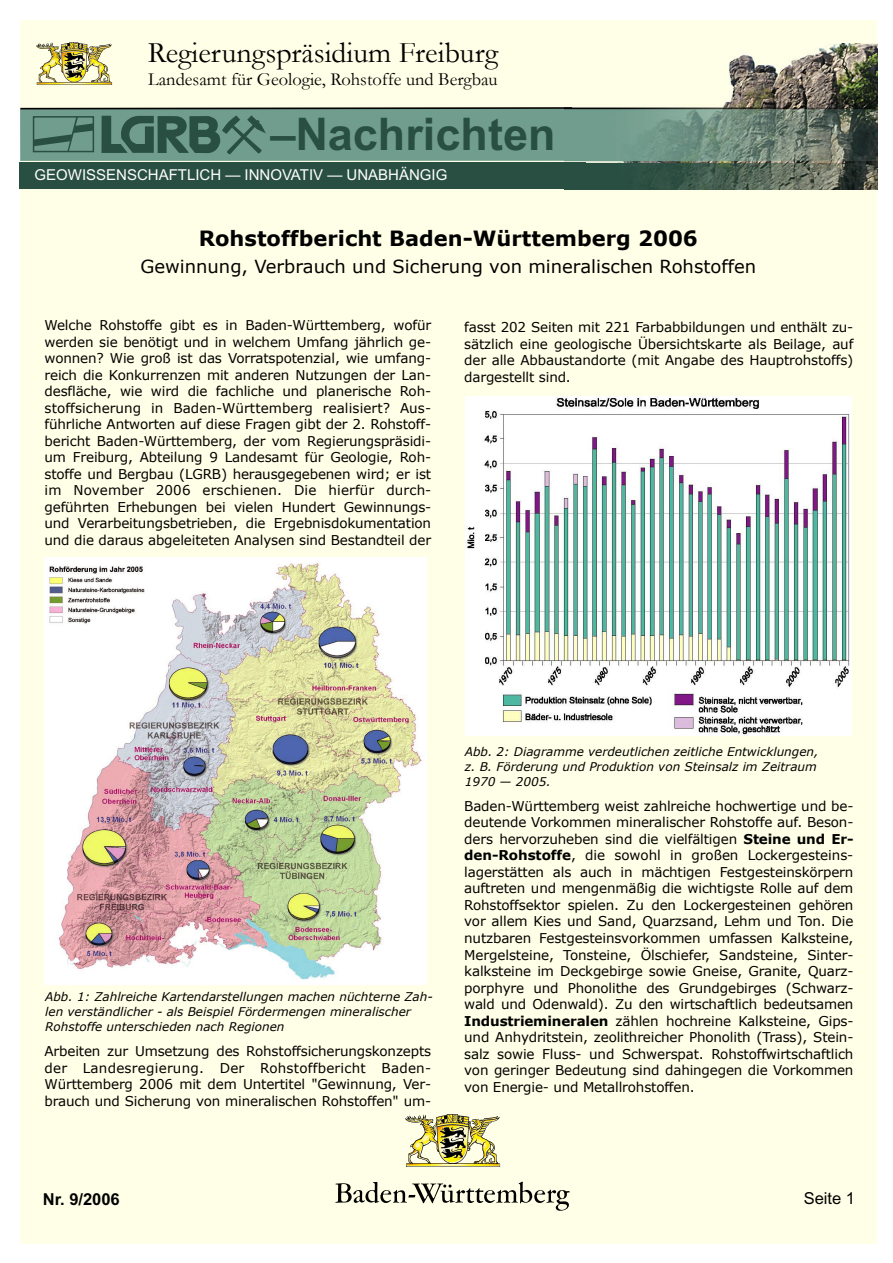
<style>
.page{position:relative;width:893px;height:1263px;background:#fff}
.page>*{position:absolute;margin:0;border:0;box-sizing:border-box;transform-origin:0 0}
.t1{font:700 45px "Arial";color:#294f42}
.t2{font:30px "Garamond";color:#000}
.t3{font:700 21px "Verdana";color:#000}
.t4{font:18.45px "Garamond";color:#000}
.t5{font:18px "Verdana";color:#000}
.t6{font:700 16.5px "Arial";color:#000}
.t7{font:16.5px "Arial";color:#000}
.t8{font:15px "Arial";color:#fff}
.t9{font:13.5px/16.5px "Verdana";letter-spacing:-.01em;color:#000;text-align:justify}
.t10{font:italic 12px/15px "Verdana";color:#000}
.s1{font-weight:700}
</style>
<div class="page">
<div style="left:20px;top:20px;width:857px;height:1224px;background:#ffffe7"></div>
<div style="left:20px;top:109px;width:545px;height:52px;background:#719d8e"></div>
<img style="left:406px;top:1114px;width:95px;height:52px">
<svg style="left:335px;top:1182px;width:235px;height:29px"></svg>
<img style="left:564px;top:43px;width:313px;height:146px">
<div style="left:19px;top:162px;width:567px;height:27px;background:#294f42"></div>
<img style="left:36px;top:43px;width:77px;height:42px">
<svg style="left:20px;top:106px;width:554px;height:48px"></svg>
<img style="left:466px;top:396px;width:385px;height:339px">
<img style="left:44px;top:557px;width:383px;height:428px">
<h2 class="t2" style="left:148px;top:33px;width:352px">Regierungspräsidium Freiburg</h2>
<h3 class="t4" style="left:148px;top:66px;width:351px">Landesamt für Geologie, Rohstoffe und Bergbau</h3>
<h1 class="t1" style="left:270px;top:107px;width:287px">–Nachrichten</h1>
<p class="t8" style="left:35px;top:166px;width:414px">GEOWISSENSCHAFTLICH — INNOVATIV — UNABHÄNGIG</p>
<h3 class="t3" style="left:199px;top:225px;width:501px">Rohstoffbericht Baden-Württemberg 2006</h3>
<h3 class="t5" style="left:140px;top:255px;width:617px">Gewinnung, Verbrauch und Sicherung von mineralischen Rohstoffen</h3>
<p class="t9" style="left:45px;top:317px;width:388px">Welche Rohstoffe gibt es in Baden-Württemberg, wofür werden sie benötigt und in welchem Umfang jährlich ge&shy;wonnen? Wie groß ist das Vorratspotenzial, wie umfang&shy;reich die Konkurrenzen mit anderen Nutzungen der Lan&shy;desfläche, wie wird die fachliche und planerische Roh&shy;stoffsicherung in Baden-Württemberg realisiert? Aus&shy;führliche Antworten auf diese Fragen gibt der 2. Rohstoff&shy;bericht Baden-Württemberg, der vom Regierungspräsidi&shy;um Freiburg, Abteilung 9 Landesamt für Geologie, Roh&shy;stoffe und Bergbau (LGRB) herausgegebenen wird; er ist im November 2006 erschienen. Die hierfür durch&shy;geführten Erhebungen bei vielen Hundert Gewinnungs&shy;und Verarbeitungsbetrieben, die Ergebnisdokumentation und die daraus abgeleiteten Analysen sind Bestandteil der</p>
<p class="t9" style="left:464px;top:319px;width:391px">fasst 202 Seiten mit 221 Farbabbildungen und enthält zu&shy;sätzlich eine geologische Übersichtskarte als Beilage, auf der alle Abbaustandorte (mit Angabe des Hauptrohstoffs) dargestellt sind.</p>
<p class="t10" style="left:45px;top:989px;width:389px">Abb. 1: Zahlreiche Kartendarstellungen machen nüchterne Zah&shy;len verständlicher - als Beispiel Fördermengen mineralischer<br>Rohstoffe unterschieden nach Regionen</p>
<p class="t9" style="left:45px;top:1043px;width:388px">Arbeiten zur Umsetzung des Rohstoffsicherungskonzepts der Landesregierung. Der Rohstoffbericht Baden-Württemberg 2006 mit dem Untertitel "Gewinnung, Ver&shy;brauch und Sicherung von mineralischen Rohstoffen" um-</p>
<p class="t10" style="left:465px;top:744px;width:355px">Abb. 2: Diagramme verdeutlichen zeitliche Entwicklungen, z. B. Förderung und Produktion von Steinsalz im Zeitraum<br>1970 — 2005.</p>
<p class="t9" style="left:464px;top:797px;width:391px">Baden-Württemberg weist zahlreiche hochwertige und be&shy;deutende Vorkommen mineralischer Rohstoffe auf. Beson&shy;ders hervorzuheben sind die vielfältigen <span class="s1">Steine und Er&shy;den-Rohstoffe</span>, die sowohl in großen Lockergesteins&shy;lagerstätten als auch in mächtigen Festgesteinskörpern auftreten und mengenmäßig die wichtigste Rolle auf dem Rohstoffsektor spielen. Zu den Lockergesteinen gehören vor allem Kies und Sand, Quarzsand, Lehm und Ton. Die nutzbaren Festgesteinsvorkommen umfassen Kalksteine, Mergelsteine, Tonsteine, Ölschiefer, Sandsteine, Sinter&shy;kalksteine im Deckgebirge sowie Gneise, Granite, Quarz&shy;porphyre und Phonolithe des Grundgebirges (Schwarz&shy;wald und Odenwald). Zu den wirtschaftlich bedeutsamen <span class="s1">Industriemineralen</span> zählen hochreine Kalksteine, Gips&shy;und Anhydritstein, zeolithreicher Phonolith (Trass), Stein&shy;salz sowie Fluss- und Schwerspat. Rohstoffwirtschaftlich von geringer Bedeutung sind dahingegen die Vorkommen von Energie- und Metallrohstoffen.</p>
<p class="t6" style="left:43px;top:1189px;width:79px">Nr. 9/2006</p>
<p class="t7" style="left:804px;top:1189px;width:53px">Seite 1</p>
</div>
